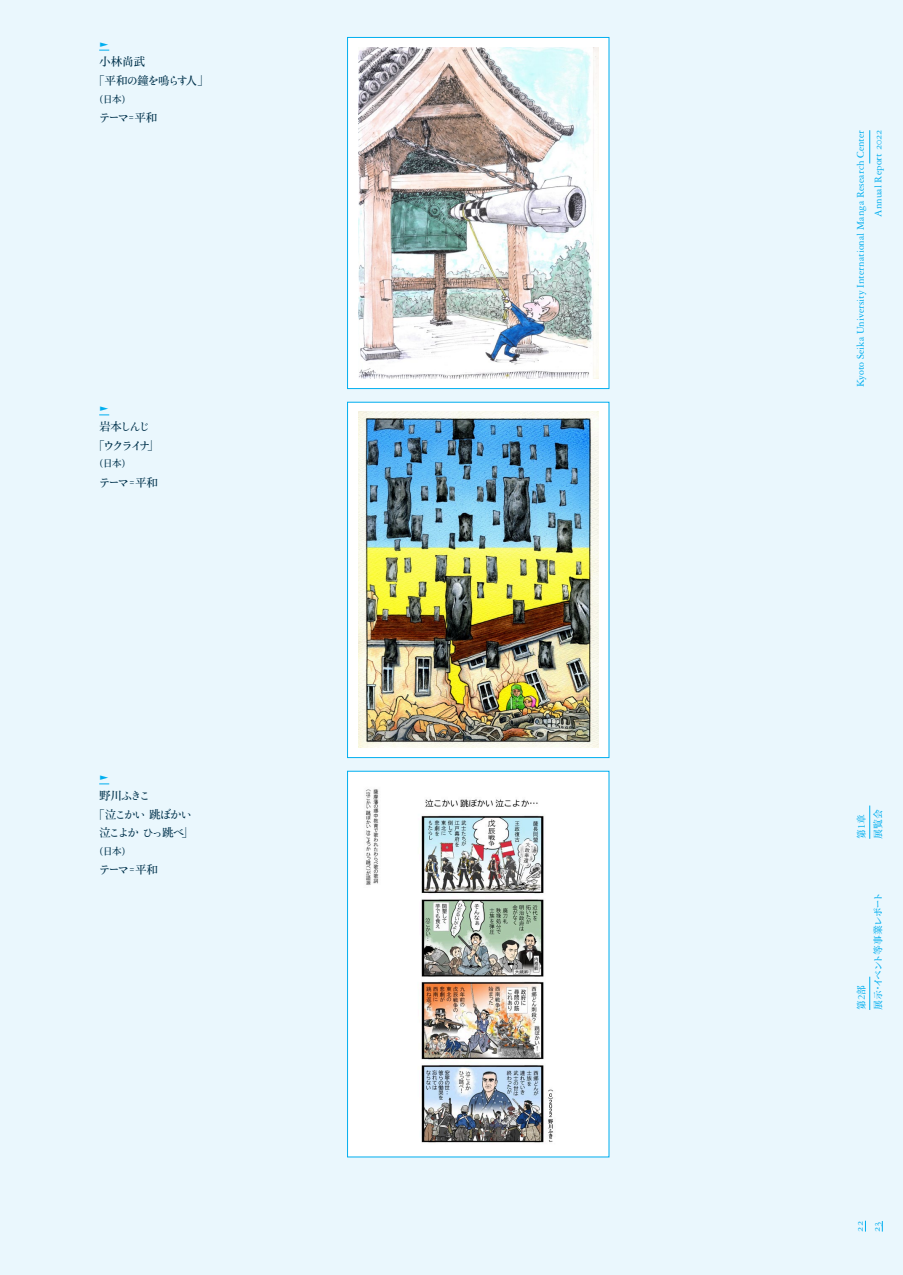
<style>
.page{position:relative;width:903px;height:1275px;background:#eaf7fd}
.page>*{position:absolute;margin:0;border:0;box-sizing:border-box;transform-origin:0 0}
.t1{font:11.72px "OT NIS SMS4 N";letter-spacing:-.17em;color:#00324c}
.t2{font:11.72px/18.6px "OT NIS SMS4 N";letter-spacing:-.085em;color:#00324c}
.t3{font:11.72px/18.6px "OT NIS SMS4 N";letter-spacing:-.215em;color:#00324c;text-align:center}
.t4{font:11.72px "OT NIS SMS4 N";letter-spacing:-.135em;color:#00324c}
.t5{font:10.85px/16.8px "Garamond 3 LT Std";color:#00aeef}
.t6{font:9.97px "OT NIS SMS4 N";letter-spacing:-.125em;color:#00aeef}
.t7{font:9.97px "OT NIS SMS4 N";color:#00324c}
.t8{font:9.97px "OT NIS SMS4 N";letter-spacing:-.105em;color:#00aeef}
.t9{font:9.97px "OT NIS SMS4 N";letter-spacing:-.105em;color:#00aeef;scale:.47 1}
.s1{font-family:"Ryumin Pr 6 N";font-weight:300}
.s2{font-family:"Garamond 3 LT Std";font-size:10.85px}
</style>
<div class="page">
<div style="left:347px;top:402px;width:262px;height:356px;background:#fff;border:1px solid #00aeef"></div>
<img style="left:358px;top:412px;width:240px;height:336px">
<div style="left:347px;top:37px;width:262px;height:352px;background:#fff;border:1px solid #00aeef"></div>
<img style="left:358px;top:47px;width:241px;height:332px">
<div style="left:347px;top:771px;width:262px;height:386px;background:#fff;border:1px solid #00aeef"></div>
<img style="left:366px;top:789px;width:187px;height:354px">
<hr style="left:869px;top:977px;width:1px;height:33px;background:#00aeef">
<hr style="left:869px;top:805px;width:1px;height:34px;background:#00aeef">
<hr style="left:869px;top:130px;width:1px;height:33px;background:#00aeef">
<p class="t9" style="left:99px;top:47px;width:12px;rotate:-90deg">▼</p>
<p class="t2" style="left:93px;top:53px;width:117px;text-indent:6px">小林尚武<br><span class="s1">「</span>平和の鐘を鳴らす人<span class="s1">」</span></p>
<p class="t7" style="left:94px;top:94px;width:38px">（日本）</p>
<p class="t1" style="left:99px;top:111px;width:60px">テーマ<span class="s1">＝</span>平和</p>
<p class="t9" style="left:99px;top:411px;width:12px;rotate:-90deg">▼</p>
<p class="t3" style="left:93px;top:418px;width:67px">岩本しんじ<span class="s1">「</span>ウクライナ<span class="s1">」</span></p>
<p class="t7" style="left:94px;top:458px;width:38px">（日本）</p>
<p class="t1" style="left:99px;top:476px;width:61px">テーマ<span class="s1">＝</span>平和</p>
<p class="t9" style="left:99px;top:780px;width:12px;rotate:-90deg">▼</p>
<p class="t1" style="left:99px;top:789px;width:53px">野川ふきこ</p>
<p class="t4" style="left:93px;top:808px;width:101px"><span class="s1">「</span>泣こかい跳ぼかい</p>
<p class="t1" style="left:99px;top:826px;width:96px">泣こよかひっ跳べ<span class="s1">」</span></p>
<p class="t7" style="left:94px;top:846px;width:38px">（日本）</p>
<p class="t1" style="left:99px;top:864px;width:61px">テーマ<span class="s1">＝</span>平和</p>
<p class="t5" style="left:852px;top:387px;width:259px;rotate:-90deg">Kyoto Seika University International Manga Research Center</p>
<p class="t5" style="left:870px;top:217px;width:89px;rotate:-90deg">Annual Report 2022</p>
<p class="t8" style="left:873px;top:839px;width:31px;rotate:-90deg">展覧会</p>
<p class="t8" style="left:856px;top:839px;width:26px;rotate:-90deg">第<span class="s2">1</span>章</p>
<p class="t6" style="left:873px;top:1010px;width:119px;rotate:-90deg">展示・イベント等事業レポート</p>
<p class="t8" style="left:856px;top:1010px;width:27px;rotate:-90deg">第<span class="s2">2</span>部</p>
<p class="t5" style="left:851px;top:1232px;width:12px;rotate:-90deg">22<br>23</p>
</div>
